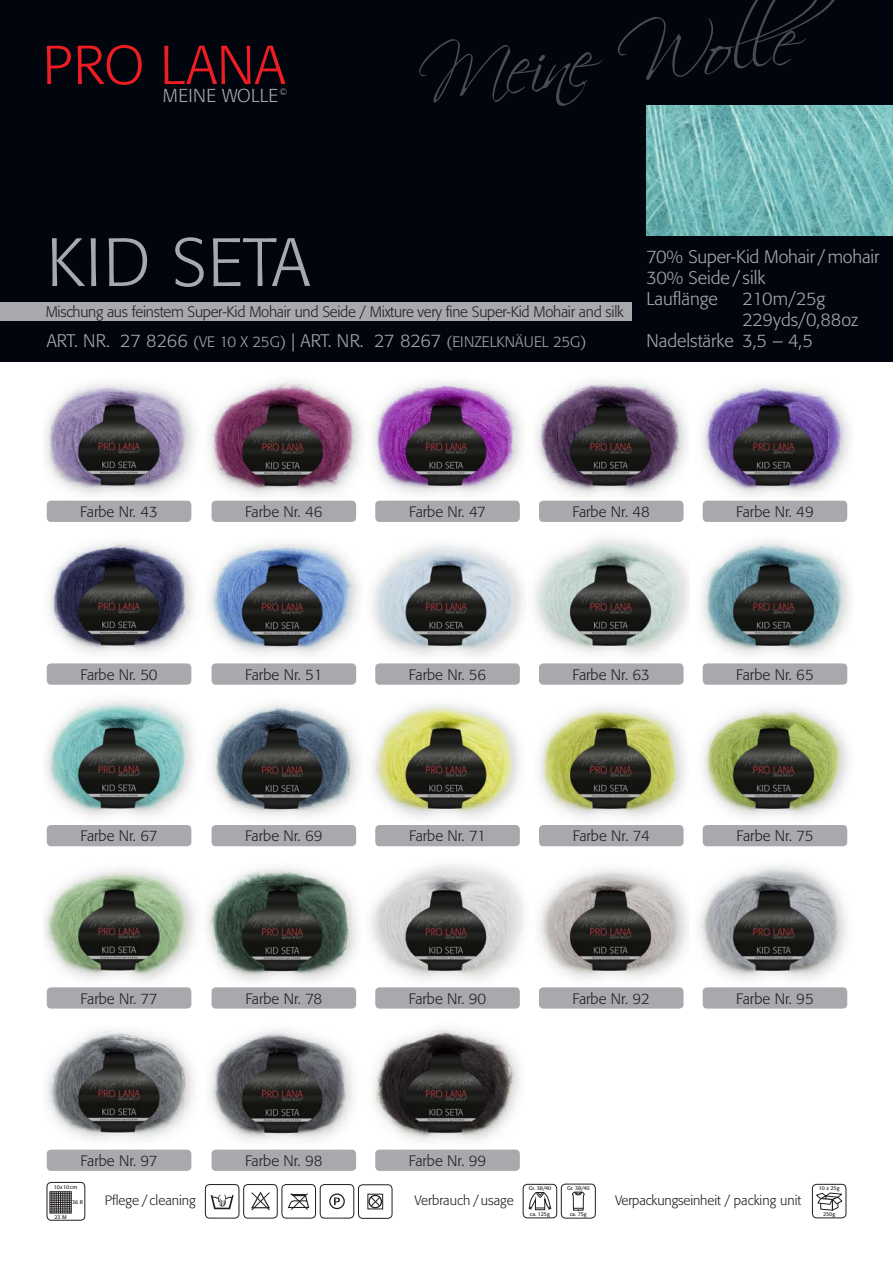
<style>
.page{position:relative;width:893px;height:1263px;background:#fff}
.page>*{position:absolute;margin:0;border:0;box-sizing:border-box;transform-origin:0 0}
.t1{font:300 67.5px "Formata";letter-spacing:.015em;color:#a8a9ad}
.t2{font:300 18.6px "Formata";letter-spacing:.01em;color:#a8a9ad}
.t3{font:300 18px/21px "Formata";color:#a8a9ad}
.t4{font:300 15px "Formata";color:#231f20}
.t5{font:300 15px "Formata";letter-spacing:-.02em;color:#231f20}
.t6{font:300 13.5px "Formata";color:#231f20}
.t7{font:5.4px "Formata";color:#231f20}
.t8{font:5.4px "Formata";letter-spacing:.05em;color:#231f20}
.s1{font-size:15px}
</style>
<div class="page">
<img style="left:44px;top:381px;width:478px;height:121px">
<img style="left:49px;top:542px;width:311px;height:114px">
<img style="left:45px;top:700px;width:315px;height:117px">
<img style="left:44px;top:868px;width:313px;height:115px">
<img style="left:47px;top:1008px;width:307px;height:134px">
<img style="left:372px;top:545px;width:151px;height:111px">
<img style="left:373px;top:704px;width:146px;height:115px">
<img style="left:370px;top:865px;width:477px;height:115px">
<img style="left:374px;top:1008px;width:146px;height:133px">
<img style="left:536px;top:381px;width:315px;height:121px">
<img style="left:535px;top:538px;width:154px;height:117px">
<img style="left:539px;top:706px;width:312px;height:112px">
<img style="left:702px;top:541px;width:149px;height:114px">
<div style="left:0;top:0;width:893px;height:361px;background:#01060e"></div>
<svg style="left:47px;top:46px;width:24px;height:38px"></svg>
<svg style="left:78px;top:45px;width:64px;height:40px"></svg>
<svg style="left:164px;top:46px;width:121px;height:38px"></svg>
<svg style="left:419px;top:0;width:419px;height:106px"></svg>
<svg style="left:251px;top:1191px;width:19px;height:20px"></svg>
<div style="left:243px;top:1184px;width:34px;height:34px;border:1px solid #231f20;border-radius:4px"></div>
<div style="left:368px;top:1195px;width:14px;height:13px;border:1px solid #231f20;border-radius:50%"></div>
<div style="left:367px;top:1194px;width:16px;height:15px;border:1px solid #231f20"></div>
<svg style="left:370px;top:1196px;width:11px;height:11px"></svg>
<div style="left:358px;top:1184px;width:34px;height:34px;border:1px solid #231f20;border-radius:4px"></div>
<div style="left:329px;top:1193px;width:16px;height:16px;border:1px solid #231f20;border-radius:50%"></div>
<svg style="left:334px;top:1197px;width:6px;height:8px"></svg>
<div style="left:320px;top:1184px;width:34px;height:34px;border:1px solid #231f20;border-radius:4px"></div>
<svg style="left:288px;top:1193px;width:22px;height:17px"></svg>
<div style="left:282px;top:1184px;width:34px;height:34px;border:1px solid #231f20;border-radius:4px"></div>
<svg style="left:211px;top:1194px;width:23px;height:15px"></svg>
<div style="left:205px;top:1184px;width:34px;height:34px;border:1px solid #231f20;border-radius:4px"></div>
<div style="left:50px;top:1191px;width:22px;height:22px;border:1px solid #231f20"></div>
<svg style="left:50px;top:1192px;width:21px;height:21px"></svg>
<div style="left:47px;top:1182px;width:38px;height:38px;border:1px solid #231f20;border-radius:4px"></div>
<img style="left:646px;top:106px;width:247px;height:129px">
<svg style="left:528px;top:1192px;width:23px;height:18px"></svg>
<div style="left:523px;top:1184px;width:34px;height:34px;border:1px solid #231f20;border-radius:4px"></div>
<svg style="left:816px;top:1192px;width:27px;height:19px"></svg>
<div style="left:812px;top:1184px;width:34px;height:34px;border:1px solid #231f20;border-radius:4px"></div>
<svg style="left:572px;top:1191px;width:13px;height:19px"></svg>
<div style="left:561px;top:1184px;width:35px;height:34px;border:1px solid #231f20;border-radius:4px"></div>
<div style="left:47px;top:501px;width:144px;height:21px;background:#a8a9ad;border-radius:4px"></div>
<div style="left:212px;top:501px;width:144px;height:21px;background:#a8a9ad;border-radius:4px"></div>
<div style="left:375px;top:501px;width:145px;height:21px;background:#a8a9ad;border-radius:4px"></div>
<div style="left:539px;top:501px;width:145px;height:21px;background:#a8a9ad;border-radius:4px"></div>
<div style="left:703px;top:501px;width:144px;height:21px;background:#a8a9ad;border-radius:4px"></div>
<div style="left:539px;top:663px;width:145px;height:22px;background:#a8a9ad;border-radius:4px"></div>
<div style="left:703px;top:663px;width:144px;height:22px;background:#a8a9ad;border-radius:4px"></div>
<div style="left:539px;top:825px;width:145px;height:21px;background:#a8a9ad;border-radius:4px"></div>
<div style="left:539px;top:987px;width:145px;height:21px;background:#a8a9ad;border-radius:4px"></div>
<div style="left:703px;top:825px;width:144px;height:21px;background:#a8a9ad;border-radius:4px"></div>
<div style="left:703px;top:987px;width:144px;height:21px;background:#a8a9ad;border-radius:4px"></div>
<div style="left:47px;top:663px;width:144px;height:22px;background:#a8a9ad;border-radius:4px"></div>
<div style="left:47px;top:825px;width:144px;height:21px;background:#a8a9ad;border-radius:4px"></div>
<div style="left:47px;top:987px;width:144px;height:21px;background:#a8a9ad;border-radius:4px"></div>
<div style="left:47px;top:1149px;width:144px;height:22px;background:#a8a9ad;border-radius:4px"></div>
<div style="left:212px;top:663px;width:144px;height:22px;background:#a8a9ad;border-radius:4px"></div>
<div style="left:212px;top:825px;width:144px;height:21px;background:#a8a9ad;border-radius:4px"></div>
<div style="left:212px;top:987px;width:144px;height:21px;background:#a8a9ad;border-radius:4px"></div>
<div style="left:212px;top:1149px;width:144px;height:22px;background:#a8a9ad;border-radius:4px"></div>
<div style="left:375px;top:663px;width:145px;height:22px;background:#a8a9ad;border-radius:4px"></div>
<div style="left:375px;top:825px;width:145px;height:21px;background:#a8a9ad;border-radius:4px"></div>
<div style="left:375px;top:987px;width:145px;height:21px;background:#a8a9ad;border-radius:4px"></div>
<div style="left:375px;top:1149px;width:145px;height:22px;background:#a8a9ad;border-radius:4px"></div>
<div style="left:0;top:302px;width:632px;height:19px;background:#a8a9ad"></div>
<p class="t2" style="left:163px;top:85px;width:126px">MEINE WOLLE <sup>©</sup></p>
<p class="t1" style="left:47px;top:223px;width:265px">KID SETA</p>
<p class="t5" style="left:46px;top:302px;width:579px">Mischung aus feinstem Super-Kid Mohair und Seide / Mixture very fine Super-Kid Mohair and silk</p>
<p class="t3" style="left:47px;top:330px;width:541px">ART. NR. 27 8266 <span class="s1">(VE 10 X 25G)</span> | ART. NR. 27 8267 <span class="s1">(EINZELKNÄUEL 25G)</span></p>
<p class="t3" style="left:646px;top:246px;width:234px">70% Super-Kid Mohair / mohair</p>
<p class="t3" style="left:646px;top:267px;width:121px">30% Seide / silk</p>
<p class="t3" style="left:646px;top:288px;width:73px">Lauflänge</p>
<p class="t3" style="left:742px;top:288px;width:117px">210m/25g<br>229yds/0,88oz</p>
<p class="t3" style="left:646px;top:330px;width:168px">Nadelstärke 3,5 – 4,5</p>
<p class="t4" style="left:80px;top:503px;width:79px">Farbe Nr. 43</p>
<p class="t4" style="left:245px;top:503px;width:79px">Farbe Nr. 46</p>
<p class="t4" style="left:409px;top:503px;width:78px">Farbe Nr. 47</p>
<p class="t4" style="left:572px;top:503px;width:79px">Farbe Nr. 48</p>
<p class="t4" style="left:736px;top:503px;width:79px">Farbe Nr. 49</p>
<p class="t4" style="left:80px;top:665px;width:79px">Farbe Nr. 50</p>
<p class="t4" style="left:245px;top:665px;width:79px">Farbe Nr. 51</p>
<p class="t4" style="left:409px;top:665px;width:79px">Farbe Nr. 56</p>
<p class="t4" style="left:572px;top:665px;width:79px">Farbe Nr. 63</p>
<p class="t4" style="left:736px;top:665px;width:79px">Farbe Nr. 65</p>
<p class="t4" style="left:80px;top:827px;width:79px">Farbe Nr. 67</p>
<p class="t4" style="left:245px;top:827px;width:79px">Farbe Nr. 69</p>
<p class="t4" style="left:409px;top:827px;width:78px">Farbe Nr. 71</p>
<p class="t4" style="left:573px;top:827px;width:78px">Farbe Nr. 74</p>
<p class="t4" style="left:736px;top:827px;width:78px">Farbe Nr. 75</p>
<p class="t4" style="left:81px;top:989px;width:78px">Farbe Nr. 77</p>
<p class="t4" style="left:245px;top:989px;width:78px">Farbe Nr. 78</p>
<p class="t4" style="left:409px;top:989px;width:79px">Farbe Nr. 90</p>
<p class="t4" style="left:572px;top:989px;width:79px">Farbe Nr. 92</p>
<p class="t4" style="left:736px;top:989px;width:79px">Farbe Nr. 95</p>
<p class="t4" style="left:81px;top:1152px;width:78px">Farbe Nr. 97</p>
<p class="t4" style="left:245px;top:1152px;width:79px">Farbe Nr. 98</p>
<p class="t4" style="left:409px;top:1152px;width:79px">Farbe Nr. 99</p>
<p class="t8" style="left:54px;top:1184px;width:25px">10x10cm</p>
<p class="t7" style="left:72px;top:1198px;width:13px">36 R</p>
<p class="t7" style="left:54px;top:1213px;width:14px">23 M</p>
<p class="t7" style="left:530px;top:1210px;width:22px">ca. 125g</p>
<p class="t7" style="left:529px;top:1185px;width:24px">Gr. 38/40</p>
<p class="t7" style="left:567px;top:1185px;width:24px">Gr. 38/40</p>
<p class="t6" style="left:105px;top:1193px;width:93px">Pflege / cleaning</p>
<p class="t6" style="left:415px;top:1192px;width:101px">Verbrauch / usage</p>
<p class="t6" style="left:615px;top:1192px;width:187px">Verpackungseinheit / packing unit</p>
<p class="t7" style="left:570px;top:1210px;width:18px">ca. 75g</p>
<p class="t7" style="left:819px;top:1185px;width:22px">10 x 25g</p>
<p class="t7" style="left:823px;top:1210px;width:14px">250g</p>
</div>
